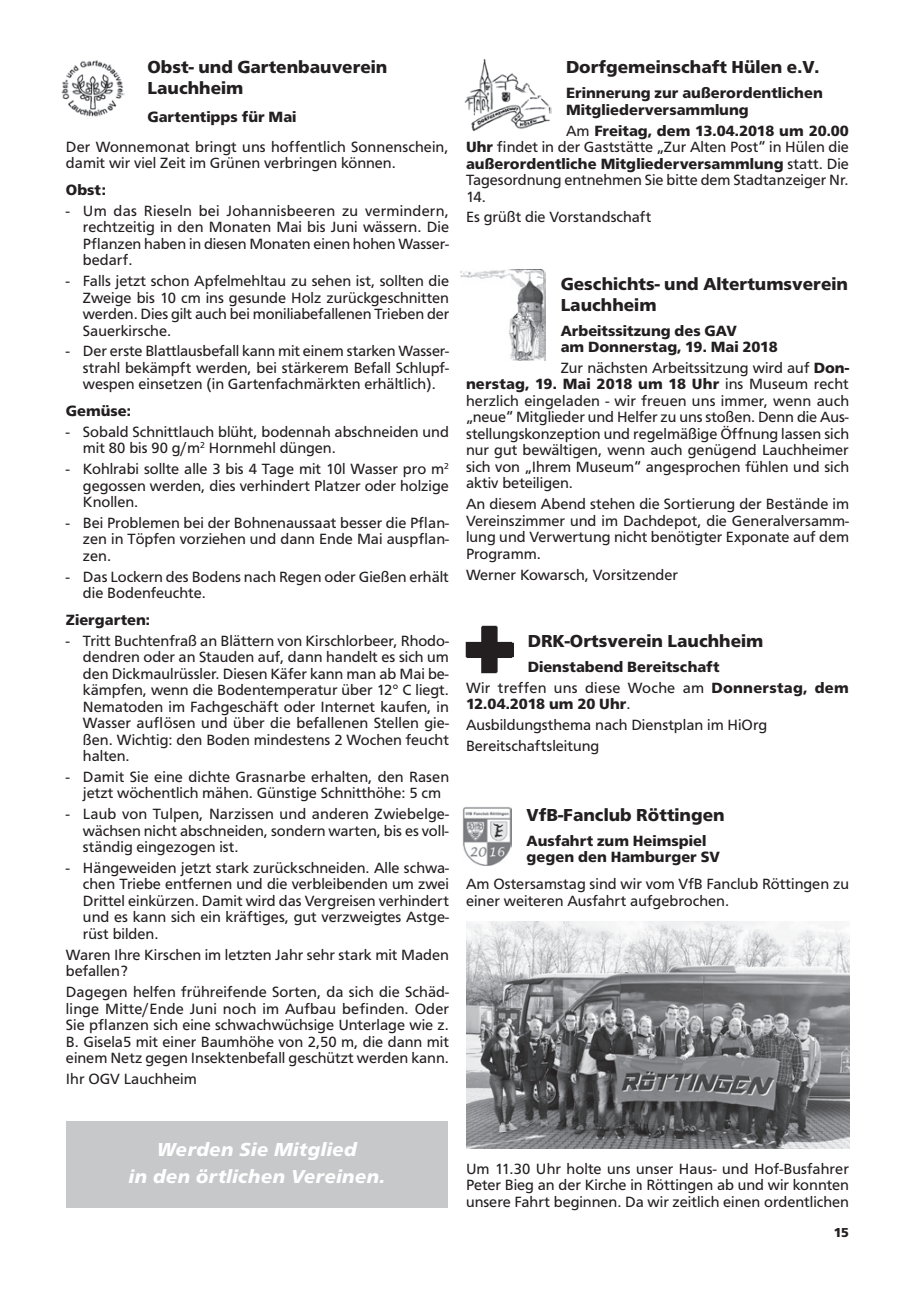
<style>
.page{position:relative;width:915px;height:1297px;background:#fff}
.page>*{position:absolute;margin:0;border:0;box-sizing:border-box;transform-origin:0 0}
.t1{font:italic 700 19.5px/27px "Frutus T";letter-spacing:.02em;color:#fff;text-align:center}
.t2{font:700 18px/21px "Frutus T";color:#231f20}
.t3{font:15.3px/16.5px "Frutus T";color:#231f20;text-align:justify}
.t4{font:700 15.3px/16.5px "Frutus T";color:#231f20}
.t5{font:700 13.5px "Frutus T";color:#231f20}
.s1{font-weight:700}
.s2{font-weight:400}
</style>
<div class="page">
<img style="left:460px;top:270px;width:85px;height:91px">
<img style="left:465px;top:625px;width:48px;height:49px">
<img style="left:462px;top:807px;width:49px;height:59px">
<img style="left:466px;top:922px;width:382px;height:226px">
<img style="left:61px;top:60px;width:64px;height:57px">
<div style="left:67px;top:1121px;width:381px;height:87px;background:#c7c8ca"></div>
<img style="left:464px;top:58px;width:87px;height:73px">
<p class="t2" style="left:147px;top:57px;width:241px">Obst- und Gartenbauverein<br>Lauchheim</p>
<p class="t4" style="left:147px;top:109px;width:150px">Gartentipps für Mai</p>
<p class="t3" style="left:66px;top:138px;width:384px">Der Wonnemonat bringt uns hoffentlich Sonnenschein, damit wir viel Zeit im Grünen verbringen können.</p>
<p class="t4" style="left:66px;top:182px;width:41px">Obst:</p>
<p class="t3" style="left:83px;top:202px;width:367px;text-indent:-17px">- Um das Rieseln bei Johannisbeeren zu vermindern, rechtzeitig in den Monaten Mai bis Juni wässern. Die Pflanzen haben in diesen Monaten einen hohen Wasser&shy;bedarf.</p>
<p class="t3" style="left:83px;top:273px;width:367px;text-indent:-17px">- Falls jetzt schon Apfelmehltau zu sehen ist, sollten die Zweige bis 10 cm ins gesunde Holz zurückgeschnitten werden. Dies gilt auch bei moniliabefallenen Trieben der Sauerkirsche.</p>
<p class="t3" style="left:83px;top:343px;width:367px;text-indent:-17px">- Der erste Blattlausbefall kann mit einem starken Wasser&shy;strahl bekämpft werden, bei stärkerem Befall Schlupf&shy;wespen einsetzen (in Gartenfachmärkten erhältlich).</p>
<p class="t4" style="left:66px;top:403px;width:67px">Gemüse:</p>
<p class="t3" style="left:83px;top:423px;width:367px;text-indent:-17px">- Sobald Schnittlauch blüht, bodennah abschneiden und mit 80 bis 90 g/m<sup>2</sup> Hornmehl düngen.</p>
<p class="t3" style="left:83px;top:461px;width:367px;text-indent:-17px">- Kohlrabi sollte alle 3 bis 4 Tage mit 10l Wasser pro m<sup>2 </sup>gegossen werden, dies verhindert Platzer oder holzige Knollen.</p>
<p class="t3" style="left:83px;top:514px;width:367px;text-indent:-17px">- Bei Problemen bei der Bohnenaussaat besser die Pflan&shy;zen in Töpfen vorziehen und dann Ende Mai auspflan&shy;zen.</p>
<p class="t3" style="left:83px;top:568px;width:367px;text-indent:-17px">- Das Lockern des Bodens nach Regen oder Gießen erhält die Bodenfeuchte.</p>
<p class="t4" style="left:66px;top:611px;width:86px">Ziergarten:</p>
<p class="t3" style="left:83px;top:632px;width:367px;text-indent:-17px">- Tritt Buchtenfraß an Blättern von Kirschlorbeer, Rhodo&shy;dendren oder an Stauden auf, dann handelt es sich um den Dickmaulrüssler. Diesen Käfer kann man ab Mai be&shy;kämpfen, wenn die Bodentemperatur über 12° C liegt.<br>Nematoden im Fachgeschäft oder Internet kaufen, in Wasser auflösen und über die befallenen Stellen gie&shy;ßen. Wichtig: den Boden mindestens 2 Wochen feucht halten.</p>
<p class="t3" style="left:66px;top:768px;width:384px;text-align:center">- Damit Sie eine dichte Grasnarbe erhalten, den Rasen jetzt wöchentlich mähen. Günstige Schnitthöhe: 5 cm</p>
<p class="t3" style="left:83px;top:806px;width:367px;text-indent:-17px">- Laub von Tulpen, Narzissen und anderen Zwiebelge&shy;wächsen nicht abschneiden, sondern warten, bis es voll&shy;ständig eingezogen ist.</p>
<p class="t3" style="left:83px;top:859px;width:367px;text-indent:-17px">- Hängeweiden jetzt stark zurückschneiden. Alle schwa&shy;chen Triebe entfernen und die verbleibenden um zwei Drittel einkürzen. Damit wird das Vergreisen verhindert und es kann sich ein kräftiges, gut verzweigtes Astge&shy;rüst bilden.</p>
<p class="t3" style="left:66px;top:946px;width:384px">Waren Ihre Kirschen im letzten Jahr sehr stark mit Maden befallen?</p>
<p class="t3" style="left:66px;top:983px;width:384px">Dagegen helfen frühreifende Sorten, da sich die Schäd&shy;linge Mitte/Ende Juni noch im Aufbau befinden. Oder Sie pflanzen sich eine schwachwüchsige Unterlage wie z.<br>B. Gisela5 mit einer Baumhöhe von 2,50 m, die dann mit einem Netz gegen Insektenbefall geschützt werden kann.</p>
<p class="t3" style="left:66px;top:1070px;width:132px">Ihr OGV Lauchheim</p>
<p class="t2" style="left:566px;top:57px;width:255px">Dorfgemeinschaft Hülen e.V.</p>
<p class="t4" style="left:566px;top:85px;width:258px">Erinnerung zur außerordentlichen<br>Mitgliederversammlung</p>
<p class="t3" style="left:466px;top:122px;width:384px;text-indent:100px">Am <span class="s1">Freitag, dem 13.04.2018 um 20.00<br>Uhr</span> findet in der Gaststätte „Zur Alten Post“ in Hülen die <span class="s1">außerordentliche Mitgliederversammlung</span> statt. Die Tagesordnung entnehmen Sie bitte dem Stadtanzeiger Nr.<br>14.</p>
<p class="t3" style="left:466px;top:209px;width:187px">Es grüßt die Vorstandschaft</p>
<p class="t2" style="left:560px;top:273px;width:289px">Geschichts- und Altertumsverein<br>Lauchheim</p>
<p class="t4" style="left:560px;top:322px;width:218px">Arbeitssitzung des GAV<br>am Donnerstag, 19. Mai 2018</p>
<p class="t3" style="left:466px;top:359px;width:384px;text-indent:95px">Zur nächsten Arbeitssitzung wird auf <span class="s1">Don&shy;nerstag, 19. Mai 2018 um 18 Uhr</span> ins Museum recht herzlich eingeladen - wir freuen uns immer, wenn auch „neue“ Mitglieder und Helfer zu uns stoßen. Denn die Aus&shy;stellungskonzeption und regelmäßige Öffnung lassen sich nur gut bewältigen, wenn auch genügend Lauchheimer sich von „Ihrem Museum“ angesprochen fühlen und sich aktiv beteiligen.</p>
<p class="t3" style="left:466px;top:496px;width:384px">An diesem Abend stehen die Sortierung der Bestände im Vereinszimmer und im Dachdepot, die Generalversamm&shy;lung und Verwertung nicht benötigter Exponate auf dem Programm.</p>
<p class="t3" style="left:466px;top:566px;width:213px">Werner Kowarsch, Vorsitzender</p>
<p class="t2" style="left:527px;top:630px;width:237px">DRK-Ortsverein Lauchheim</p>
<p class="t4" style="left:466px;top:656px;width:384px;line-height:20.7px;text-indent:62px">Dienstabend Bereitschaft<br><span class="s2">Wir treffen uns diese Woche am</span> Donnerstag, dem</p>
<p class="t3" style="left:466px;top:693px;width:302px;line-height:20.7px;text-align:left"><span class="s1">12.04.2018 um 20 Uhr</span>.<br>Ausbildungsthema nach Dienstplan im HiOrg<br>Bereitschaftsleitung</p>
<p class="t2" style="left:526px;top:804px;width:199px">VfB-Fanclub Röttingen</p>
<p class="t4" style="left:526px;top:832px;width:195px">Ausfahrt zum Heimspiel gegen den Hamburger SV</p>
<p class="t3" style="left:466px;top:875px;width:384px">Am Ostersamstag sind wir vom VfB Fanclub Röttingen zu einer weiteren Ausfahrt aufgebrochen.</p>
<p class="t1" style="left:129px;top:1135px;width:258px">Werden Sie Mitglied<br>in den örtlichen Vereinen.</p>
<p class="t3" style="left:466px;top:1160px;width:384px">Um 11.30 Uhr holte uns unser Haus- und Hof-Busfahrer Peter Bieg an der Kirche in Röttingen ab und wir konnten unsere Fahrt beginnen. Da wir zeitlich einen ordentlichen</p>
<p class="t5" style="left:833px;top:1225px;width:17px">15</p>
</div>
